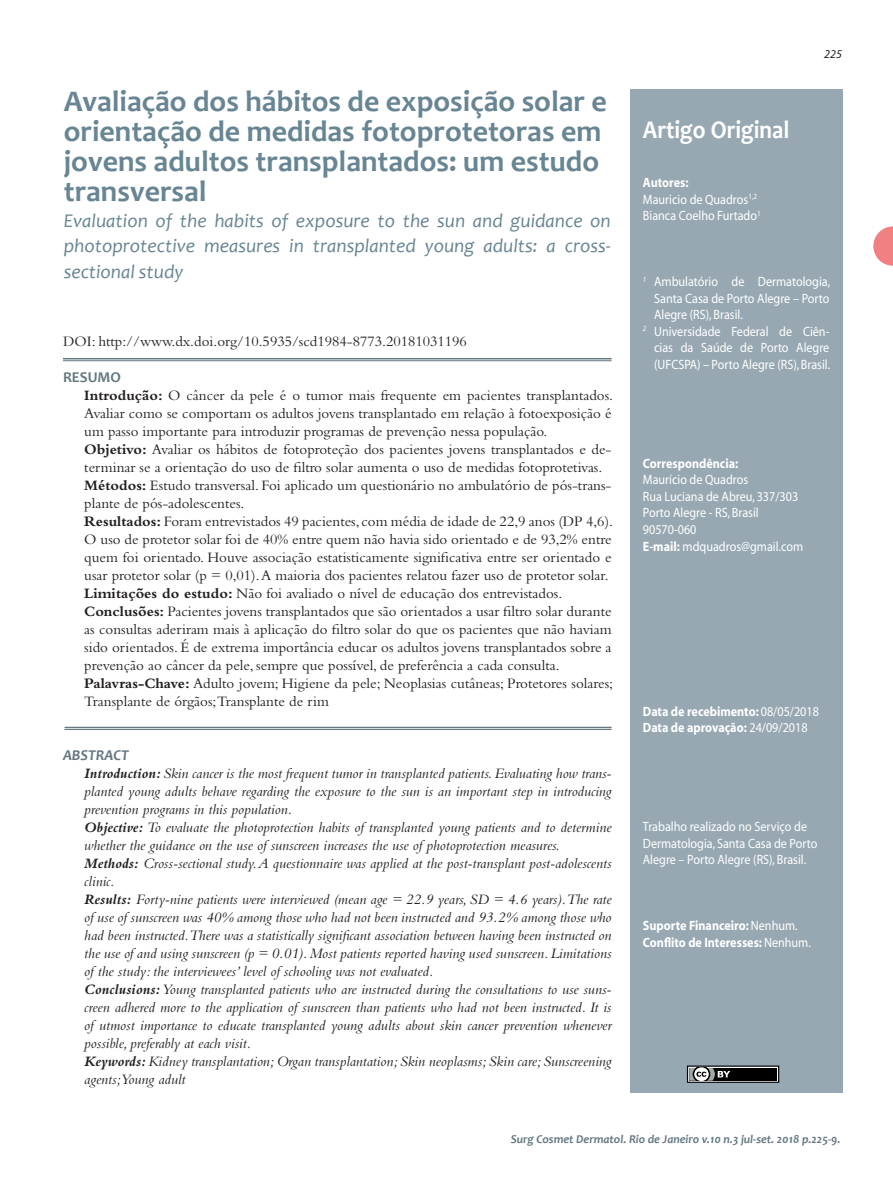
<style>
.page{position:relative;width:893px;height:1191px;background:#fff}
.page>*{position:absolute;margin:0;border:0;box-sizing:border-box;transform-origin:0 0}
.t1{font:700 30px/30px "Candara";color:#678593}
.t2{font:700 25.5px "Candara";color:#fff;scale:.9 1}
.t3{font:italic 19.5px/25.5px "Candara";color:#678593;text-align:justify}
.t4{font:15px/18px "Bembo";color:#231f20;text-align:justify}
.t5{font:italic 15px/18px "Bembo";color:#231f20;text-align:justify}
.t6{font:italic 700 15px "Candara";color:#647882}
.t7{font:700 15px "Candara";color:#647882}
.t8{font:13.5px/16.5px "Myriad";color:#fff;text-align:justify;scale:.9 1}
.t9{font:700 13.5px "Myriad";color:#fff;scale:.9 1}
.t10{font:italic 700 12px "Candara";color:#647882}
.t11{font:italic 12px "Myriad";color:#231f20}
.s1{font-weight:700}
.s2{font-weight:400}
</style>
<div class="page">
<hr style="left:63px;top:358px;width:549px;height:1px;background:#647882">
<hr style="left:63px;top:360px;width:549px;height:1px;background:#647882">
<hr style="left:65px;top:726px;width:547px;height:2px;background:#647882">
<hr style="left:65px;top:729px;width:547px;height:1px;background:#647882">
<div style="left:630px;top:89px;width:212px;height:1004px;background:#97a8b2"></div>
<svg style="left:687px;top:1065px;width:92px;height:17px;background:#4b4c4d"></svg>
<svg style="left:873px;top:226px;width:20px;height:40px"></svg>
<p class="t1" style="left:64px;top:86px;width:545px">Avaliação dos hábitos de exposição solar e orientação de medidas fotoprotetoras em jovens adultos transplantados: um estudo transversal</p>
<p class="t3" style="left:64px;top:207px;width:549px">Evaluation of the habits of exposure to the sun and guidance on photoprotective measures in transplanted young adults: a cross&shy;sectional study</p>
<p class="t4" style="left:63px;top:332px;width:405px">DOI: http://www.dx.doi.org/10.5935/scd1984-8773.20181031196</p>
<p class="t7" style="left:63px;top:367px;width:59px">RESUMO</p>
<p class="t4" style="left:84px;top:386px;width:530px"><span class="s1">Introdução:</span> O câncer da pele é o tumor mais frequente em pacientes transplantados.<br>Avaliar como se comportam os adultos jovens transplantado em relação à fotoexposição é um passo importante para introduzir programas de prevenção nessa população.</p>
<p class="t4" style="left:84px;top:440px;width:529px"><span class="s1">Objetivo:</span> Avaliar os hábitos de fotoproteção dos pacientes jovens transplantados e de&shy;terminar se a orientação do uso de filtro solar aumenta o uso de medidas fotoprotetivas.</p>
<p class="t4" style="left:84px;top:476px;width:529px"><span class="s1">Métodos:</span> Estudo transversal. Foi aplicado um questionário no ambulatório de pós-trans&shy;plante de pós-adolescentes.</p>
<p class="t4" style="left:84px;top:512px;width:530px"><span class="s1">Resultados:</span> Foram entrevistados 49 pacientes, com média de idade de 22,9 anos (DP 4,6).<br>O uso de protetor solar foi de 40% entre quem não havia sido orientado e de 93,2% entre quem foi orientado. Houve associação estatisticamente significativa entre ser orientado e usar protetor solar (p = 0,01). A maioria dos pacientes relatou fazer uso de protetor solar.</p>
<p class="t4" style="left:84px;top:584px;width:479px"><span class="s1">Limitações do estudo:</span> Não foi avaliado o nível de educação dos entrevistados.</p>
<p class="t4" style="left:84px;top:602px;width:529px"><span class="s1">Conclusões:</span> Pacientes jovens transplantados que são orientados a usar filtro solar durante as consultas aderiram mais à aplicação do filtro solar do que os pacientes que não haviam sido orientados. É de extrema importância educar os adultos jovens transplantados sobre a prevenção ao câncer da pele, sempre que possível, de preferência a cada consulta.</p>
<p class="t4" style="left:84px;top:674px;width:530px"><span class="s1">Palavras-Chave:</span> Adulto jovem; Higiene da pele; Neoplasias cutâneas; Protetores solares;<br>Transplante de órgãos;Transplante de rim</p>
<p class="t6" style="left:63px;top:745px;width:67px">ABSTRACT</p>
<p class="t5" style="left:84px;top:764px;width:529px"><span class="s1">Introduction:</span> Skin cancer is the most frequent tumor in transplanted patients. Evaluating how trans&shy;planted young adults behave regarding the exposure to the sun is an important step in introducing prevention programs in this population.</p>
<p class="t5" style="left:84px;top:818px;width:529px"><span class="s1">Objective:</span> To evaluate the photoprotection habits of transplanted young patients and to determine whether the guidance on the use of sunscreen increases the use of photoprotection measures.</p>
<p class="t5" style="left:84px;top:854px;width:529px"><span class="s1">Methods:</span> Cross-sectional study. A questionnaire was applied at the post-transplant post-adolescents clinic.</p>
<p class="t5" style="left:84px;top:890px;width:529px"><span class="s1">Results:</span> Forty-nine patients were interviewed (mean age = 22.9 years, SD = 4.6 years). The rate of use of sunscreen was 40% among those who had not been instructed and 93.2% among those who had been instructed. There was a statistically significant association between having been instructed on the use of and using sunscreen (p = 0.01). Most patients reported having used sunscreen. Limitations of the study: the interviewees’ level of schooling was not evaluated.</p>
<p class="t5" style="left:84px;top:980px;width:529px"><span class="s1">Conclusions:</span> Young transplanted patients who are instructed during the consultations to use suns&shy;creen adhered more to the application of sunscreen than patients who had not been instructed. It is of utmost importance to educate transplanted young adults about skin cancer prevention whenever possible, preferably at each visit.</p>
<p class="t5" style="left:84px;top:1052px;width:529px"><span class="s1">Keywords:</span> Kidney transplantation; Organ transplantation; Skin neoplasms; Skin care; Sunscreening agents; Young adult</p>
<p class="t2" style="left:643px;top:114px;width:164px">Artigo Original</p>
<p class="t9" style="left:643px;top:176px;width:52px">Autores:</p>
<p class="t8" style="left:643px;top:192px;width:128px">Mauricio de Quadros<sup>1,2</sup></p>
<p class="t8" style="left:643px;top:208px;width:133px">Bianca Coelho Furtado<sup>1</sup></p>
<p class="t11" style="left:824px;top:48px;width:19px">225</p>
<p class="t8" style="left:654px;top:274px;width:197px;text-indent:-11px"><sup>1</sup> Ambulatório de Dermatologia, Santa Casa de Porto Alegre – Porto Alegre (RS), Brasil.</p>
<p class="t8" style="left:654px;top:324px;width:197px;text-indent:-11px"><sup>2</sup> Universidade Federal de Ciên&shy;cias da Saúde de Porto Alegre (UFCSPA) – Porto Alegre (RS), Brasil.</p>
<p class="t9" style="left:643px;top:456px;width:108px">Correspondência:</p>
<p class="t8" style="left:643px;top:472px;width:119px">Maurício de Quadros</p>
<p class="t8" style="left:643px;top:489px;width:174px">Rua Luciana de Abreu, 337/303</p>
<p class="t8" style="left:643px;top:505px;width:130px">Porto Alegre - RS, Brasil</p>
<p class="t8" style="left:643px;top:522px;width:61px">90570-060</p>
<p class="t8" style="left:643px;top:538px;width:180px"><span class="s1">E-mail:</span> mdquadros@gmail.com</p>
<p class="t9" style="left:643px;top:704px;width:197px">Data de recebimento: <span class="s2">08/05/2018</span></p>
<p class="t9" style="left:643px;top:720px;width:185px">Data de aprovação: <span class="s2">24/09/2018</span></p>
<p class="t8" style="left:643px;top:819px;width:195px;text-align:left">Trabalho realizado no Serviço de<br>Dermatologia, Santa Casa de Porto<br>Alegre – Porto Alegre (RS), Brasil.</p>
<p class="t9" style="left:643px;top:918px;width:174px">Suporte Financeiro: <span class="s2">Nenhum.</span></p>
<p class="t9" style="left:643px;top:935px;width:188px">Conflito de Interesses: <span class="s2">Nenhum.</span></p>
<p class="t10" style="left:511px;top:1131px;width:331px">Surg Cosmet Dermatol. Rio de Janeiro v.10 n.3 jul-set. 2018 p.225-9.</p>
</div>
